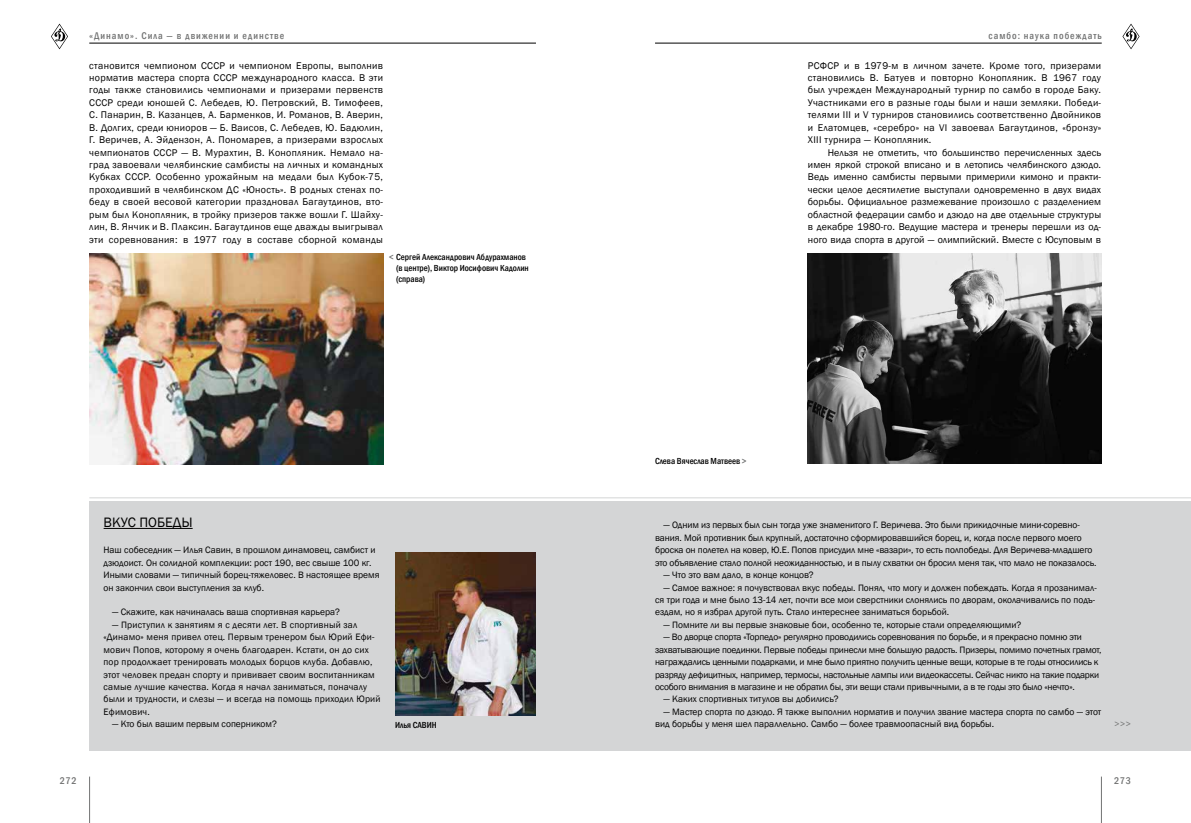
<style>
.page{position:relative;width:1191px;height:823px;background:#fff}
.page>*{position:absolute;margin:0;border:0;box-sizing:border-box;transform-origin:0 0}
.t1{font:14px "Franklin Gothic";color:#000}
.t2{font:10px/12.4px "Franklin Gothic";letter-spacing:.03em;color:#000;text-align:justify}
.t3{font:500 condensed 10px "Franklin Gothic";letter-spacing:.1em;color:#717272}
.t4{font:9.5px/12.4px "Franklin Gothic";color:#000}
.t5{font:9.5px/12.4px "Franklin Gothic";letter-spacing:-.02em;color:#000}
.t6{font:9.5px/12.4px "Franklin Gothic";letter-spacing:.02em;color:#000}
.t7{font:9.5px "Franklin Gothic";color:#717272}
.t8{font:500 condensed 9px/10.8px "Franklin Gothic";color:#000}
.s1{color:#717272}
</style>
<div class="page">
<svg style="left:1122px;top:24px;width:17px;height:25px"></svg>
<svg style="left:51px;top:24px;width:17px;height:25px"></svg>
<hr style="left:655px;top:43px;width:446px;height:1px;background:#000">
<hr style="left:1101px;top:776px;width:1px;height:46px;background:#717272">
<hr style="left:89px;top:776px;width:1px;height:46px;background:#717272">
<hr style="left:89px;top:43px;width:447px;height:1px;background:#000">
<img style="left:808px;top:254px;width:293px;height:209px">
<img style="left:90px;top:254px;width:293px;height:209px">
<div style="left:89px;top:501px;width:1102px;height:249px;background:#d4d5d6"></div>
<hr style="left:104px;top:527px;width:89px;height:1px;background:#000">
<img style="left:395px;top:552px;width:141px;height:163px">
<hr style="left:89px;top:497px;width:1102px;height:1px;background:#d4d5d6">
<p class="t3" style="left:89px;top:29px;width:196px">«Динамо». Сила — в движении и единстве</p>
<p class="t3" style="left:988px;top:29px;width:115px">самбо: наука побеждать</p>
<p class="t2" style="left:89px;top:59px;width:295px">становится чемпионом СССР и чемпионом Европы, выполнив норматив мастера спорта СССР международного класса. В эти годы также становились чемпионами и призерами первенств СССР среди юношей С. Лебедев, Ю. Петровский, В. Тимофеев, С. Панарин, В. Казанцев, А. Барменков, И. Романов, В. Аверин, В. Долгих, среди юниоров — Б. Ваисов, С. Лебедев, Ю. Бадюлин, Г. Веричев, А. Эйдензон, А. Пономарев, а призерами взрослых чемпионатов СССР — В. Мурахтин, В. Конопляник. Немало на&shy;град завоевали челябинские самбисты на личных и командных Кубках СССР. Особенно урожайным на медали был Кубок-75, проходивший в челябинском ДС «Юность». В родных стенах по&shy;беду в своей весовой категории праздновал Багаутдинов, вто&shy;рым был Конопляник, в тройку призеров также вошли Г. Шайху&shy;лин, В. Янчик и В. Плаксин. Багаутдинов еще дважды выигрывал эти соревнования: в 1977 году в составе сборной команды</p>
<p class="t2" style="left:808px;top:59px;width:295px">РСФСР и в 1979-м в личном зачете. Кроме того, призерами становились В. Батуев и повторно Конопляник. В 1967 году был учрежден Международный турнир по самбо в городе Баку.<br>Участниками его в разные годы были и наши земляки. Победи&shy;телями III и V турниров становились соответственно Двойников и Елатомцев, «серебро» на VI завоевал Багаутдинов, «бронзу» XIII турнира — Конопляник.</p>
<p class="t2" style="left:808px;top:146px;width:295px;text-indent:20px">Нельзя не отметить, что большинство перечисленных здесь имен яркой строкой вписано и в летопись челябинского дзюдо.<br>Ведь именно самбисты первыми примерили кимоно и практи&shy;чески целое десятилетие выступали одновременно в двух видах борьбы. Официальное размежевание произошло с разделением областной федерации самбо и дзюдо на две отдельные структуры в декабре 1980-го. Ведущие мастера и тренеры перешли из од&shy;ного вида спорта в другой — олимпийский. Вместе с Юсуповым в</p>
<p class="t8" style="left:396px;top:252px;width:134px;text-indent:-7px"><span class="s1">&lt;</span> Сергей Александрович Абдурахманов (в центре), Виктор Иосифович Кадолин (справа)</p>
<h1 class="t1" style="left:104px;top:513px;width:17px">Вкус</h1>
<h1 class="t1" style="left:139px;top:513px;width:10px">побед</h1>
<h1 class="t1" style="left:181px;top:513px;width:13px">ы</h1>
<p class="t4" style="left:103px;top:543px;width:278px">Наш собеседник — Илья Савин, в прошлом динамовец, самбист и дзюдоист. Он солидной комплекции: рост 190, вес свыше 100 кг.<br>Иными словами — типичный борец-тяжеловес. В настоящее время он закончил свои выступления за клуб.</p>
<p class="t4" style="left:112px;top:606px;width:229px">— Скажите, как начиналась ваша спортивная карьера?</p>
<p class="t6" style="left:103px;top:618px;width:278px;text-indent:9px">— Приступил к занятиям я с десяти лет. В спортивный зал «Динамо» меня привел отец. Первым тренером был Юрий Ефи&shy;мович Попов, которому я очень благодарен. Кстати, он до сих пор продолжает тренировать молодых борцов клуба. Добавлю, этот человек предан спорту и прививает своим воспитанникам самые лучшие качества. Когда я начал заниматься, поначалу были и трудности, и слезы — и всегда на помощь приходил Юрий Ефимович.</p>
<p class="t4" style="left:112px;top:717px;width:166px">— Кто был вашим первым соперником?</p>
<p class="t8" style="left:395px;top:719px;width:43px">Илья САВИН</p>
<p class="t8" style="left:655px;top:455px;width:93px">Слева Вячеслав Матвеев <span class="s1">&gt;</span></p>
<p class="t4" style="left:655px;top:519px;width:443px;text-indent:9px">— Одним из первых был сын тогда уже знаменитого Г. Веричева. Это были прикидочные мини-соревно&shy;вания. Мой противник был крупный, достаточно сформировавшийся борец, и, когда после первого моего броска он полетел на ковер, Ю.Е. Попов присудил мне «вазари», то есть полпобеды. Для Веричева-младшего это объявление стало полной неожиданностью, и в пылу схватки он бросил меня так, что мало не показалось.</p>
<p class="t4" style="left:663px;top:568px;width:152px">— Что это вам дало, в конце концов?</p>
<p class="t4" style="left:655px;top:581px;width:443px;text-indent:9px">— Самое важное: я почувствовал вкус победы. Понял, что могу и должен побеждать. Когда я прозанимал&shy;ся три года и мне было 13-14 лет, почти все мои сверстники слонялись по дворам, околачивались по подъ&shy;ездам, но я избрал другой путь. Стало интереснее заниматься борьбой.</p>
<p class="t4" style="left:663px;top:618px;width:359px">— Помните ли вы первые знаковые бои, особенно те, которые стали определяющими?</p>
<p class="t5" style="left:655px;top:630px;width:448px;text-indent:9px">— Во дворце спорта «Торпедо» регулярно проводились соревнования по борьбе, и я прекрасно помню эти захватывающие поединки. Первые победы принесли мне большую радость. Призеры, помимо почетных грамот, награждались ценными подарками, и мне было приятно получить ценные вещи, которые в те годы относились к разряду дефицитных, например, термосы, настольные лампы или видеокассеты. Сейчас никто на такие подарки особого внимания в магазине и не обратил бы, эти вещи стали привычными, а в те годы это было «нечто».</p>
<p class="t4" style="left:663px;top:692px;width:176px">— Каких спортивных титулов вы добились?</p>
<p class="t4" style="left:655px;top:705px;width:447px;text-indent:9px">— Мастер спорта по дзюдо. Я также выполнил норматив и получил звание мастера спорта по самбо — этот вид борьбы у меня шел параллельно. Самбо — более травмоопасный вид борьбы.</p>
<p class="t7" style="left:1114px;top:717px;width:18px">&gt;&gt;&gt;</p>
<p class="t3" style="left:60px;top:773px;width:19px">272</p>
<p class="t3" style="left:1114px;top:773px;width:19px">273</p>
</div>
